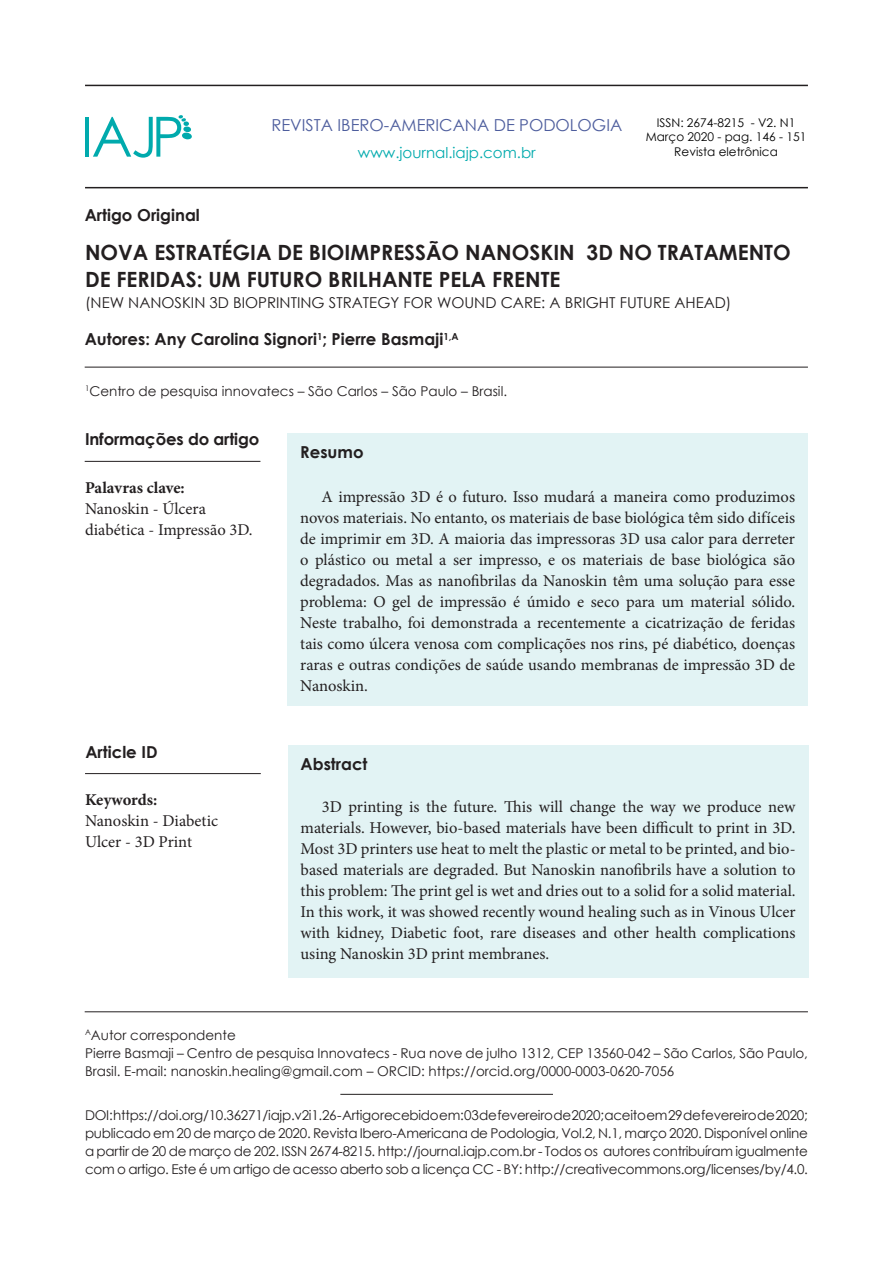
<style>
.page{position:relative;width:893px;height:1263px;background:#fff}
.page>*{position:absolute;margin:0;border:0;box-sizing:border-box;transform-origin:0 0}
.t1{font:700 21px/27px "Century Gothic";color:#231f20}
.t2{font:16.5px/21px "Minion Pro";color:#231f20;text-align:justify}
.t3{font:700 16.5px "Century Gothic";color:#231f20}
.t4{font:16.5px "Century Gothic";color:#4d5d9d}
.t5{font:700 16.5px "Minion Pro";color:#231f20}
.t6{font:15px "Century Gothic";color:#231f20}
.t7{font:15px "Century Gothic";color:#00aaad}
.t8{font:13.5px/18px "Century Gothic";color:#231f20}
.t9{font:12px/14.4px "Century Gothic";color:#000;text-align:center}
</style>
<div class="page">
<hr style="left:85px;top:187px;width:723px;height:1px;background:#231f20">
<hr style="left:85px;top:85px;width:723px;height:1px;background:#231f20">
<hr style="left:85px;top:117px;width:4px;height:40px;background:#00aaad">
<svg style="left:93px;top:115px;width:99px;height:43px"></svg>
<div style="left:287px;top:433px;width:521px;height:272px;background:#e2f3f4"></div>
<hr style="left:85px;top:367px;width:723px;height:1px;background:#231f20">
<hr style="left:85px;top:461px;width:175px;height:1px;background:#231f20">
<hr style="left:85px;top:1011px;width:723px;height:1px;background:#231f20">
<hr style="left:340px;top:1094px;width:213px;height:1px;background:#231f20">
<div style="left:288px;top:745px;width:520px;height:233px;background:#e2f3f4"></div>
<hr style="left:85px;top:773px;width:176px;height:1px;background:#231f20">
<p class="t4" style="left:271px;top:114px;width:352px">REVISTA IBERO-AMERICANA DE PODOLOGIA</p>
<p class="t9" style="left:646px;top:115px;width:162px">ISSN: 2674-8215 - V2. N1<br>Março 2020 - pag. 146 - 151</p>
<p class="t3" style="left:85px;top:202px;width:117px">Artigo Original</p>
<p class="t7" style="left:358px;top:142px;width:179px">www.journal.iajp.com.br</p>
<p class="t9" style="left:674px;top:144px;width:105px">Revista eletrônica</p>
<p class="t1" style="left:85px;top:238px;width:707px">NOVA ESTRATÉGIA DE BIOIMPRESSÃO NANOSKIN 3D NO TRATAMENTO<br>DE FERIDAS: UM FUTURO BRILHANTE PELA FRENTE</p>
<p class="t6" style="left:85px;top:292px;width:648px">(NEW NANOSKIN 3D BIOPRINTING STRATEGY FOR WOUND CARE: A BRIGHT FUTURE AHEAD)</p>
<p class="t3" style="left:85px;top:327px;width:375px">Autores: Any Carolina Signori<sup>1</sup>; Pierre Basmaji<sup>1,A</sup></p>
<p class="t8" style="left:85px;top:382px;width:424px"><sup>1</sup>Centro de pesquisa innovatecs – São Carlos – São Paulo – Brasil.</p>
<p class="t3" style="left:85px;top:427px;width:176px">Informações do artigo</p>
<p class="t5" style="left:85px;top:476px;width:101px">Palavras clave:</p>
<p class="t2" style="left:85px;top:498px;width:169px">Nanoskin - Úlcera diabética - Impressão 3D.</p>
<p class="t3" style="left:85px;top:739px;width:74px">Article ID</p>
<p class="t5" style="left:85px;top:788px;width:74px">Keywords:</p>
<p class="t2" style="left:85px;top:810px;width:135px">Nanoskin - Diabetic<br>Ulcer - 3D Print</p>
<p class="t3" style="left:300px;top:440px;width:65px">Resumo</p>
<p class="t2" style="left:300px;top:486px;width:496px;text-indent:21px">A impressão 3D é o futuro. Isso mudará a maneira como produzimos novos materiais. No entanto, os materiais de base biológica têm sido difíceis de imprimir em 3D. A maioria das impressoras 3D usa calor para derreter o plástico ou metal a ser impresso, e os materiais de base biológica são degradados. Mas as nanofibrilas da Nanoskin têm uma solução para esse problema: O gel de impressão é úmido e seco para um material sólido.<br>Neste trabalho, foi demonstrada a recentemente a cicatrização de feridas tais como úlcera venosa com complicações nos rins, pé diabético, doenças raras e outras condições de saúde usando membranas de impressão 3D de Nanoskin.</p>
<p class="t3" style="left:301px;top:752px;width:68px">Abstract</p>
<p class="t2" style="left:301px;top:797px;width:497px;text-indent:21px">3D printing is the future. This will change the way we produce new materials. However, bio-based materials have been difficult to print in 3D.<br>Most 3D printers use heat to melt the plastic or metal to be printed, and bio&shy;based materials are degraded. But Nanoskin nanofibrils have a solution to this problem: The print gel is wet and dries out to a solid for a solid material.<br>In this work, it was showed recently wound healing such as in Vinous Ulcer with kidney, Diabetic foot, rare diseases and other health complications using Nanoskin 3D print membranes.</p>
<p class="t8" style="left:85px;top:1025px;width:724px"><sup>A</sup>Autor correspondente<br>Pierre Basmaji – Centro de pesquisa Innovatecs - Rua nove de julho 1312, CEP 13560-042 – São Carlos, São Paulo,<br>Brasil. E-mail: nanoskin.healing@gmail.com – ORCID: https://orcid.org/0000-0003-0620-7056</p>
<p class="t8" style="left:85px;top:1106px;width:724px;text-align:justify">DOI: https://doi.org/10.36271/iajp.v2i1.26 - Artigo recebido em: 03 de fevereiro de 2020; aceito em 29 de fevereiro de 2020; publicado em 20 de março de 2020. Revista Ibero-Americana de Podologia, Vol.2, N.1, março 2020. Disponível online a partir de 20 de março de 202. ISSN 2674-8215. http://journal.iajp.com.br - Todos os autores contribuíram igualmente com o artigo. Este é um artigo de acesso aberto sob a licença CC - BY: http://creativecommons.org/licenses/by/4.0.</p>
</div>
